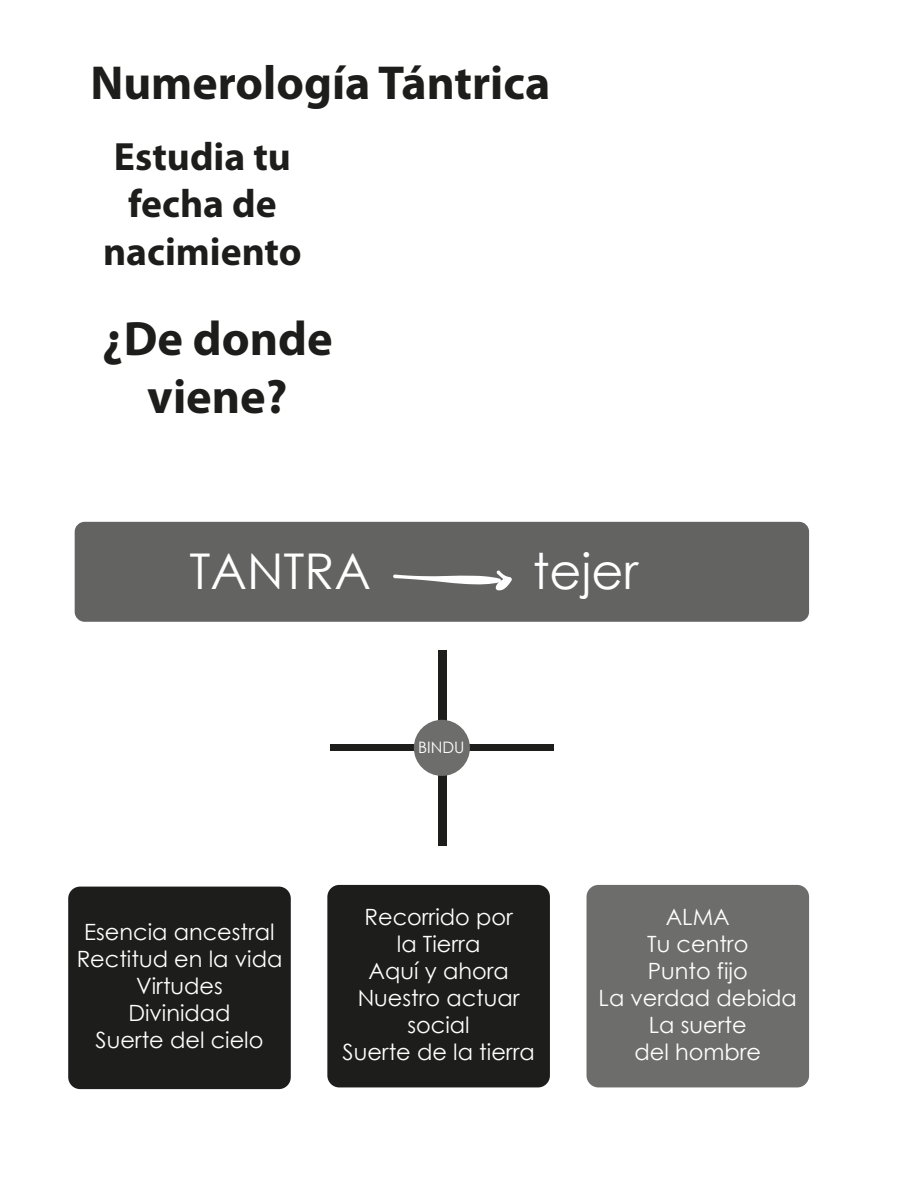
<style>
.page{position:relative;width:918px;height:1188px;background:#fff}
.page>*{position:absolute;margin:0;border:0;box-sizing:border-box;transform-origin:0 0}
.t1{font:49.35px "Century Gothic";color:#fff}
.t2{font:700 48.45px/58.2px "Myriad Pro";color:#1d1d1b;text-align:center}
.t3{font:700 47.85px "Myriad Pro";color:#1d1d1b}
.t4{font:700 39.6px/47.5px "Myriad Pro";color:#1d1d1b;text-align:center}
.t5{font:22.5px/26.8px "Century Gothic";color:#fff;text-align:center}
.t6{font:15.75px "Century Gothic";color:#fff}
</style>
<div class="page">
<div style="left:438px;top:650px;width:9px;height:195px;background:#1d1d1b"></div>
<div style="left:330px;top:744px;width:224px;height:7px;background:#1d1d1b"></div>
<div style="left:414px;top:720px;width:56px;height:56px;background:#6d6d6c;border-radius:50%"></div>
<div style="left:75px;top:522px;width:734px;height:100px;background:#636362;border-radius:10px"></div>
<svg style="left:393px;top:570px;width:119px;height:21px"></svg>
<div style="left:68px;top:887px;width:223px;height:202px;background:#1d1d1b;border-radius:12px"></div>
<div style="left:327px;top:885px;width:223px;height:202px;background:#1d1d1b;border-radius:12px"></div>
<div style="left:587px;top:885px;width:222px;height:202px;background:#6d6d6c;border-radius:12px"></div>
<h3 class="t3" style="left:90px;top:56px;width:462px">Numerología Tántrica</h3>
<h3 class="t4" style="left:103px;top:133px;width:200px">Estudia tu fecha de nacimiento</h3>
<h2 class="t2" style="left:102px;top:310px;width:232px">¿De donde viene?</h2>
<h1 class="t1" style="left:190px;top:537px;width:183px">TANTRA</h1>
<h1 class="t1" style="left:533px;top:537px;width:107px">tejer</h1>
<p class="t5" style="left:77px;top:918px;width:207px">Esencia ancestral<br>Rectitud en la vida<br>Virtudes<br>Divinidad<br>Suerte del cielo</p>
<p class="t6" style="left:418px;top:736px;width:48px">BINDU</p>
<p class="t5" style="left:343px;top:903px;width:194px">Recorrido por<br>la Tierra<br>Aquí y ahora<br>Nuestro actuar social<br>Suerte de la tierra</p>
<p class="t5" style="left:599px;top:903px;width:200px">ALMA<br>Tu centro<br>Punto fijo<br>La verdad debida<br>La suerte<br>del hombre</p>
</div>
